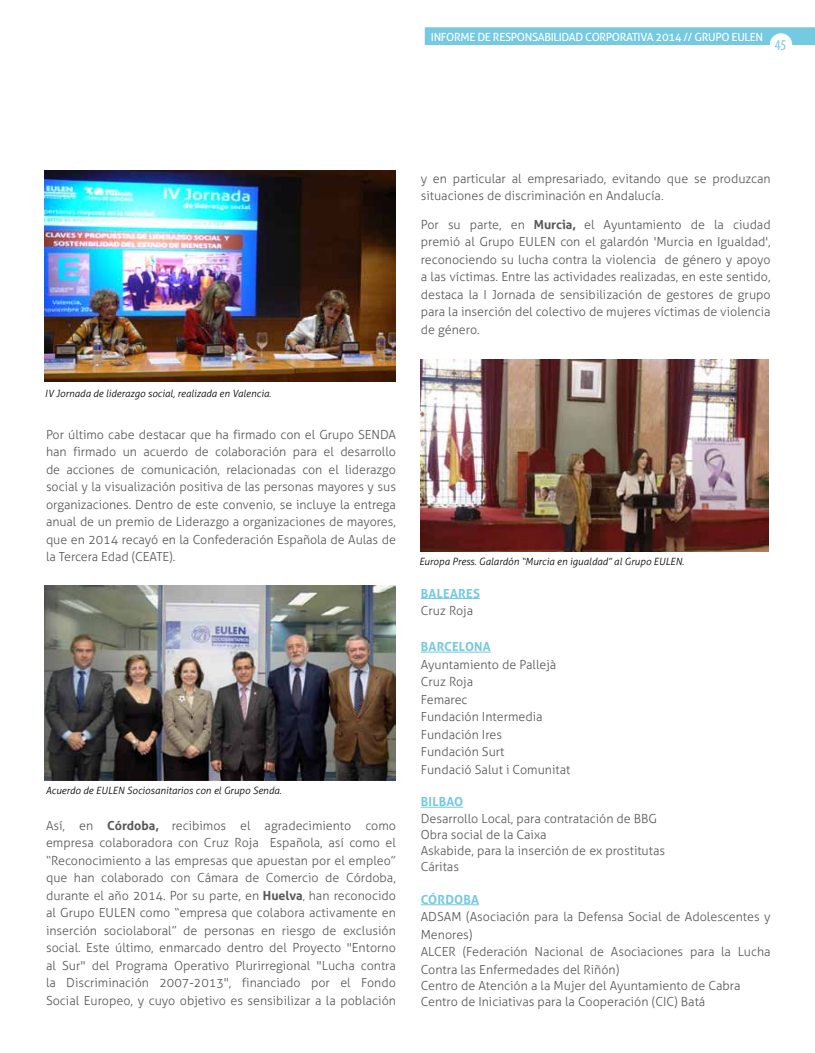
<style>
.page{position:relative;width:815px;height:1053px;background:#fff}
.page>*{position:absolute;margin:0;border:0;box-sizing:border-box;transform-origin:0 0}
.t1{font:condensed 15px "Myriad Pro";color:#75c9e0}
.t2{font:300 12.5px/17.5px "Aller";color:#58585a}
.t3{font:700 12.5px "Aller";letter-spacing:.015em;color:#75c9e0}
.t4{font:11.25px "Aller";letter-spacing:-.03em;color:#fff}
.t5{font:italic 300 10px "Aller";color:#000}
.s1{font-weight:700}
.s2{font-size:11.25px}
</style>
<div class="page">
<div style="left:425px;top:27px;width:390px;height:18px;background:#75c9e0"></div>
<div style="left:770px;top:34px;width:22px;height:21px;background:#fff;border-radius:50%"></div>
<div style="left:770px;top:33px;width:22px;height:22px;border:1px solid #fff;border-radius:50%"></div>
<hr style="left:421px;top:598px;width:59px;height:1px;background:#75c9e0">
<hr style="left:421px;top:651px;width:70px;height:1px;background:#75c9e0">
<hr style="left:421px;top:806px;width:42px;height:1px;background:#75c9e0">
<hr style="left:421px;top:904px;width:58px;height:1px;background:#75c9e0">
<img style="left:45px;top:585px;width:351px;height:195px">
<img style="left:45px;top:171px;width:350px;height:210px">
<img style="left:420px;top:360px;width:349px;height:191px">
<p class="t4" style="left:431px;top:30px;width:135px">I NFORME DE RESPONSABI LIDAD</p>
<p class="t4" style="left:585px;top:30px;width:179px">CORPORATIVA 2014 // GRUPO EULEN</p>
<p class="t1" style="left:775px;top:36px;width:13px">45</p>
<p class="t5" style="left:45px;top:387px;width:228px">IV Jornada de liderazgo social, realizada en Valencia.</p>
<p class="t2" style="left:46px;top:425px;width:351px;text-align:justify">Por último cabe destacar que ha firmado con el Grupo SENDA han firmado un acuerdo de colaboración para el desarrollo de acciones de comunicación, relacionadas con el liderazgo social y la visualización positiva de las personas mayores y sus organizaciones. Dentro de este convenio, se incluye la entrega anual de un premio de Liderazgo a organizaciones de mayores, que en 2014 recayó en la Confederación Española de Aulas de la Tercera Edad (CEATE).</p>
<p class="t5" style="left:46px;top:784px;width:237px">Acuerdo de EULEN Sociosanitarios con el Grupo Senda.</p>
<p class="t2" style="left:46px;top:816px;width:351px;text-align:justify">Así, en <span class="s1">Córdoba,</span> recibimos el agradecimiento como empresa colaboradora con Cruz Roja Española, así como el “Reconocimiento a las empresas que apuestan por el empleo” que han colaborado con Cámara de Comercio de Córdoba, durante el año 2014. Por su parte, en <span class="s1">Huelva</span><span class="s2">,</span> han reconocido al Grupo EULEN como “empresa que colabora activamente en inserción sociolaboral” de personas en riesgo de exclusión social. Este último, enmarcado dentro del Proyecto "Entorno al Sur" del Programa Operativo Plurirregional "Lucha contra la Discriminación 2007-2013", financiado por el Fondo Social Europeo, y cuyo objetivo es sensibilizar a la población</p>
<p class="t2" style="left:421px;top:170px;width:351px">y en particular al empresariado, evitando que se produzcan situaciones de discriminación en Andalucía.</p>
<p class="t2" style="left:421px;top:215px;width:351px;text-align:justify">Por su parte, en <span class="s1">Murcia,</span> el Ayuntamiento de la ciudad premió al Grupo EULEN con el galardón 'Murcia en Igualdad', reconociendo su lucha contra la violencia de género y apoyo a las víctimas. Entre las actividades realizadas, en este sentido, destaca la I Jornada de sensibilización de gestores de grupo para la inserción del colectivo de mujeres víctimas de violencia de género.</p>
<p class="t5" style="left:419px;top:555px;width:266px">Europa Press. Galardón “Murcia en igualdad” al Grupo EULEN.</p>
<p class="t3" style="left:421px;top:585px;width:61px">BALEARES</p>
<p class="t2" style="left:421px;top:602px;width:54px">Cruz Roja</p>
<p class="t3" style="left:421px;top:639px;width:72px">BARCELONA</p>
<p class="t2" style="left:421px;top:655px;width:151px">Ayuntamiento de Pallejà<br>Cruz Roja<br>Femarec<br>Fundación Intermedia<br>Fundación Ires<br>Fundación Surt<br>Fundació Salut i Comunitat</p>
<p class="t3" style="left:421px;top:794px;width:44px">BILBAO</p>
<p class="t2" style="left:421px;top:810px;width:246px;line-height:16.2px">Desarrollo Local, para contratación de BBG<br>Obra social de la Caixa<br>Askabide, para la inserción de ex prostitutas<br>Cáritas</p>
<p class="t3" style="left:421px;top:891px;width:60px">CÓRDOBA</p>
<p class="t2" style="left:421px;top:908px;width:351px">ADSAM (Asociación para la Defensa Social de Adolescentes y Menores)<br>ALCER (Federación Nacional de Asociaciones para la Lucha Contra las Enfermedades del Riñón)</p>
<p class="t2" style="left:421px;top:977px;width:321px;line-height:16.2px">Centro de Atención a la Mujer del Ayuntamiento de Cabra<br>Centro de Iniciativas para la Cooperación (CIC) Batá</p>
</div>
